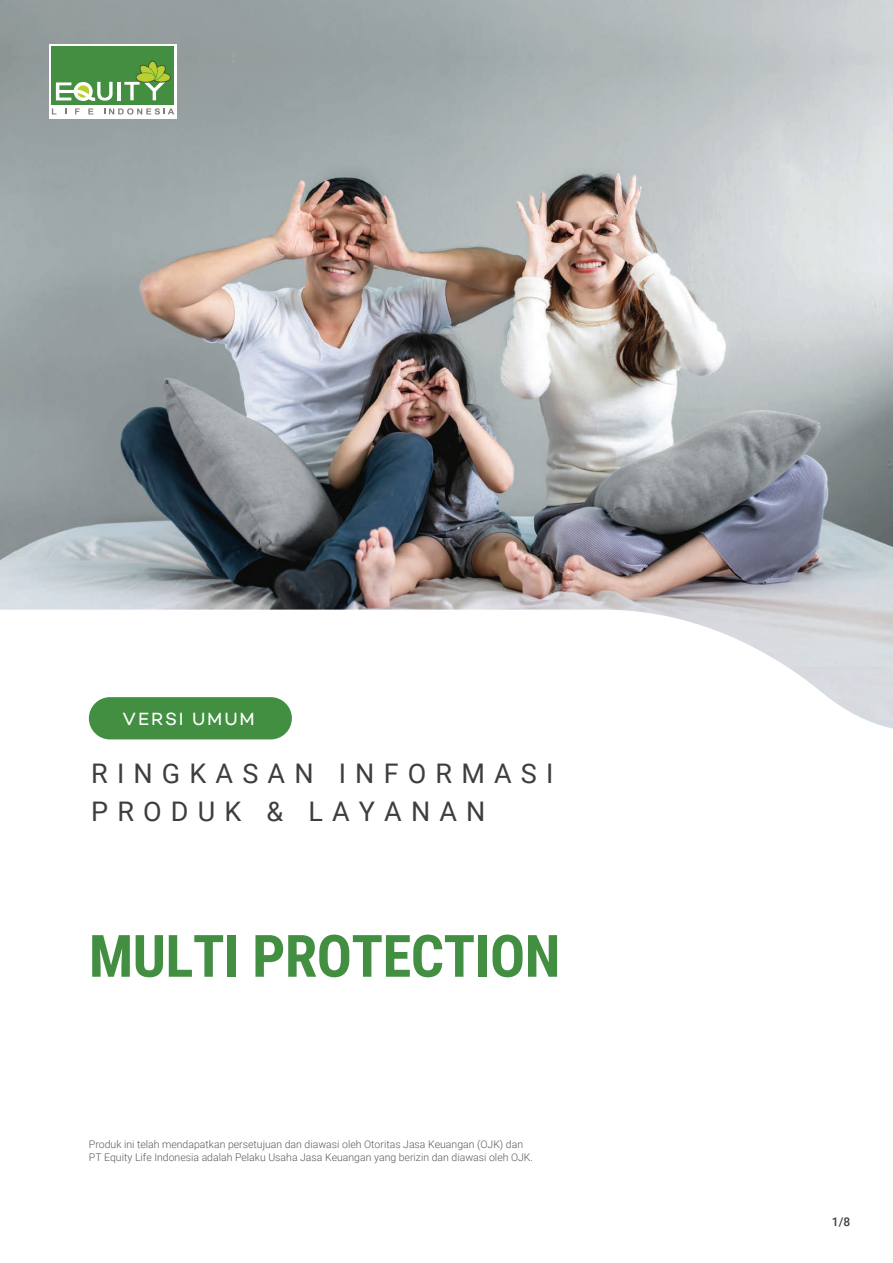
<style>
.page{position:relative;width:893px;height:1263px;background:#fff}
.page>*{position:absolute;margin:0;border:0;box-sizing:border-box;transform-origin:0 0}
.t1{font:700 58.5px "Roboto Condensed";letter-spacing:-.01em;color:#438f42}
.t2{font:27px/37.5px "Roboto";letter-spacing:.34em;color:#3e3e3f}
.t3{font:18px "Campton";letter-spacing:.1em;color:#fff}
.t4{font:500 12px "Roboto";color:#3e3e3f}
.t5{font:300 10.5px/13.5px "Roboto";color:#58595b}
</style>
<div class="page">
<img style="left:0;top:0;width:893px;height:610px">
<svg style="left:88px;top:610px;width:805px;height:130px"></svg>
<svg style="left:49px;top:44px;width:128px;height:75px"></svg>
<div style="left:52px;top:47px;width:122px;height:58px;background:#448e42"></div>
<svg style="left:52px;top:61px;width:122px;height:54px"></svg>
<div style="left:89px;top:697px;width:203px;height:42px;background:#438f42;border-radius:21px"></div>
<h3 class="t3" style="left:123px;top:708px;width:134px">VERSI UMUM</h3>
<h2 class="t2" style="left:91px;top:754px;width:464px">RINGKASAN INFORMASI<br>PRODUK &amp; LAYANAN</h2>
<h1 class="t1" style="left:89px;top:915px;width:473px">MULTI PROTECTION</h1>
<p class="t5" style="left:89px;top:1137px;width:446px">Produk ini telah mendapatkan persetujuan dan diawasi oleh Otoritas Jasa Keuangan (OJK) dan<br>PT Equity Life Indonesia adalah Pelaku Usaha Jasa Keuangan yang berizin dan diawasi oleh OJK.</p>
<p class="t4" style="left:832px;top:1213px;width:20px">1/8</p>
</div>
